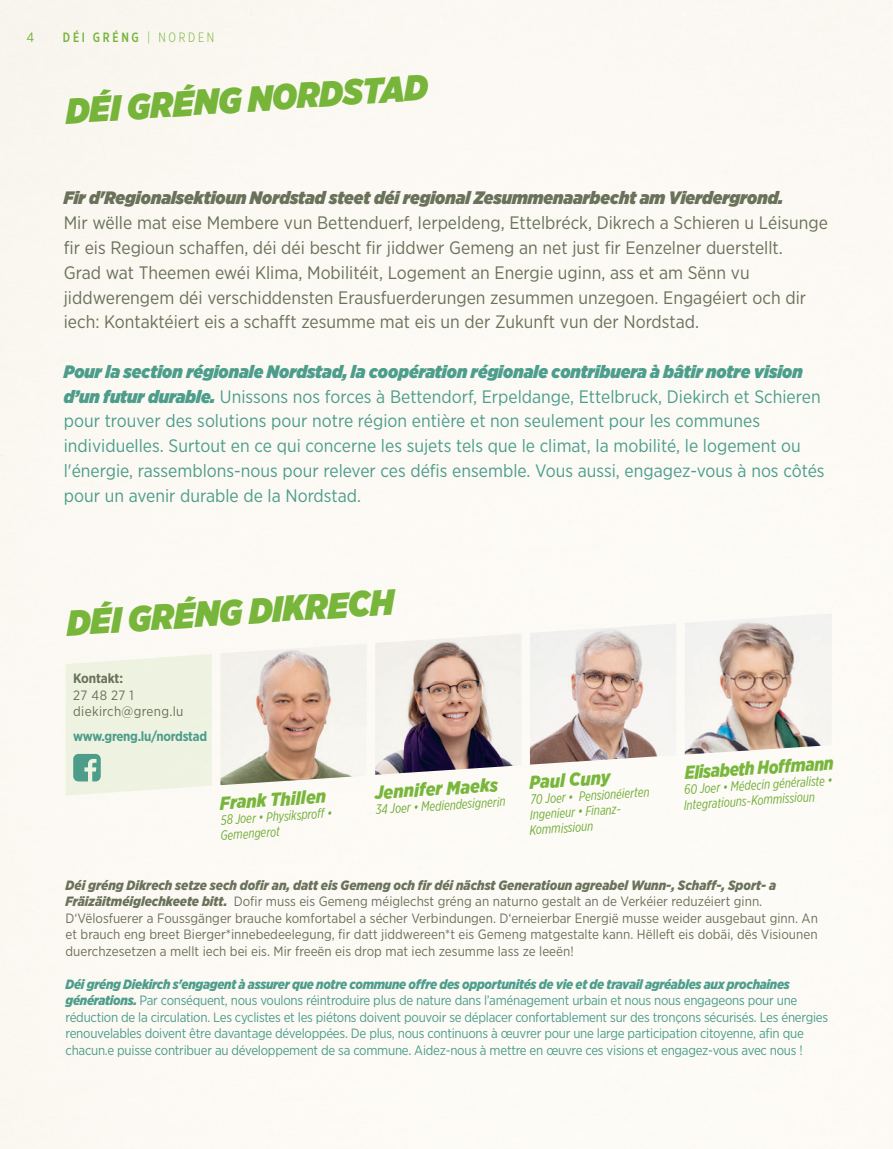
<style>
.page{position:relative;width:893px;height:1149px;background:#fff}
.page>*{position:absolute;margin:0;border:0;box-sizing:border-box;transform-origin:0 0}
.t1{font:italic 900 36px "Gotham Narrow";color:#79ba3e}
.t2{font:italic 900 18.6px "Gotham Narrow";color:#79ba3e}
.t3{font:italic 900 18.6px "Gotham Narrow";color:#79ba3e;scale:.95 1}
.t4{font:18px/24.8px "Gotham Narrow";color:#4ea192}
.t5{font:18px/24.8px "Gotham Narrow";color:#6c755f}
.t6{font:italic 900 18px "Gotham Narrow";color:#6c755f}
.t7{font:13.5px/16.5px "Gotham Narrow";letter-spacing:-.02em;color:#4ea192}
.t8{font:13.5px/16.5px "Gotham Narrow";color:#6c755f}
.t9{font:italic 13.5px/15.1px "Gotham X Narrow";color:#73b13b}
.t10{font:13.5px/16.5px "Gotham Narrow";letter-spacing:.025em;color:#6c755f}
.t11{font:700 13.5px "Gotham Narrow";letter-spacing:-.02em;color:#4ea192}
.t12{font:500 13.5px "Gotham X Narrow";letter-spacing:.2em;color:#79ba3e}
.t13{font:700 13.5px "Gotham Narrow";letter-spacing:-.01em;color:#6c755f}
.t14{font:13.5px "Gotham Narrow";color:#79ba3e}
.s1{font-weight:300}
.s2{font-weight:900;font-style:italic}
</style>
<div class="page">
<img style="left:0;top:0;width:893px;height:1148px">
<p class="t14" style="left:26px;top:29px;width:9px">4</p>
<p class="t12" style="left:63px;top:29px;width:153px">DÉI GRÉNG <span class="s1">| NORDEN</span></p>
<h1 class="t1" style="left:64px;top:87px;width:364px;rotate:-4deg">DÉI GRÉNG NORDSTAD</h1>
<h3 class="t6" style="left:64px;top:186px;width:721px">Fir d'Regionalsektioun Nordstad steet déi regional Zesummenaarbecht am Vierdergrond.</h3>
<p class="t5" style="left:64px;top:210px;width:766px">Mir wëlle mat eise Membere vun Bettenduerf, Ierpeldeng, Ettelbréck, Dikrech a Schieren u Léisunge fir eis Regioun schaffen, déi déi bescht fir jiddwer Gemeng an net just fir Eenzelner duerstellt.<br>Grad wat Theemen ewéi Klima, Mobilitéit, Logement an Energie uginn, ass et am Sënn vu jiddwerengem déi verschiddensten Erausfuerderungen zesummen unzegoen. Engagéiert och dir iech: Kontaktéiert eis a schafft zesumme mat eis un der Zukunft vun der Nordstad.</p>
<p class="t4" style="left:64px;top:358px;width:762px"><span class="s2">Pour la section régionale Nordstad, la coopération régionale contribuera à bâtir notre vision d’un futur durable.</span> Unissons nos forces à Bettendorf, Erpeldange, Ettelbruck, Diekirch et Schieren pour trouver des solutions pour notre région entière et non seulement pour les communes individuelles. Surtout en ce qui concerne les sujets tels que le climat, la mobilité, le logement ou l'énergie, rassemblons-nous pour relever ces défis ensemble. Vous aussi, engagez-vous à nos côtés pour un avenir durable de la Nordstad.</p>
<h1 class="t1" style="left:65px;top:599px;width:329px;rotate:-4deg">DÉI GRÉNG DIKRECH</h1>
<p class="t13" style="left:73px;top:669px;width:51px">Kontakt:</p>
<p class="t10" style="left:73px;top:686px;width:112px">27 48 27 1 diekirch@greng.lu</p>
<p class="t11" style="left:73px;top:727px;width:135px">www.greng.lu/nordstad</p>
<h2 class="t2" style="left:219px;top:790px;width:108px;rotate:-4deg">Frank Thillen</h2>
<p class="t9" style="left:219px;top:812px;width:115px;rotate:-4deg">58 Joer • Physiksproff •<br>Gemengerot</p>
<h2 class="t2" style="left:374px;top:780px;width:125px;rotate:-4deg">Jennifer Maeks</h2>
<p class="t9" style="left:375px;top:802px;width:132px;rotate:-4deg">34 Joer • Mediendesignerin</p>
<h2 class="t2" style="left:528px;top:770px;width:83px;rotate:-4deg">Paul Cuny</h2>
<p class="t9" style="left:527px;top:792px;width:124px;rotate:-4deg">70 Joer • Pensionéierten<br>Ingenieur • Finanz-<br>Kommissioun</p>
<h2 class="t3" style="left:684px;top:760px;width:159px;rotate:-4deg">Elisabeth Hoff mann</h2>
<p class="t9" style="left:682px;top:782px;width:152px;rotate:-4deg">60 Joer • Médecin généraliste •<br>Integratiouns-Kommissioun</p>
<p class="t8" style="left:66px;top:876px;width:754px"><span class="s2">Déi gréng Dikrech setze sech dofir an, datt eis Gemeng och fir déi nächst Generatioun agreabel Wunn-, Schaff-, Sport- a Fräizäitméiglechkeete bitt.</span> Dofir muss eis Gemeng méiglechst gréng an naturno gestalt an de Verkéier reduzéiert ginn.<br>D‘Vëlosfuerer a Foussgänger brauche komfortabel a sécher Verbindungen. D‘erneierbar Energië musse weider ausgebaut ginn. An et brauch eng breet Bierger*innebedeelegung, fir datt jiddwereen*t eis Gemeng matgestalte kann. Hëlleft eis dobäi, dës Visiounen duerchzesetzen a mellt iech bei eis. Mir freeën eis drop mat iech zesumme lass ze leeën!</p>
<p class="t7" style="left:66px;top:975px;width:764px"><span class="s2">Déi gréng Diekirch s'engagent à assurer que notre commune offre des opportunités de vie et de travail agréables aux prochaines générations.</span> Par conséquent, nous voulons réintroduire plus de nature dans l’aménagement urbain et nous nous engageons pour une réduction de la circulation. Les cyclistes et les piétons doivent pouvoir se déplacer confortablement sur des tronçons sécurisés. Les énergies renouvelables doivent être davantage développées. De plus, nous continuons à œuvrer pour une large participation citoyenne, afin que chacun.e puisse contribuer au développement de sa commune. Aidez-nous à mettre en œuvre ces visions et engagez-vous avec nous !</p>
</div>
